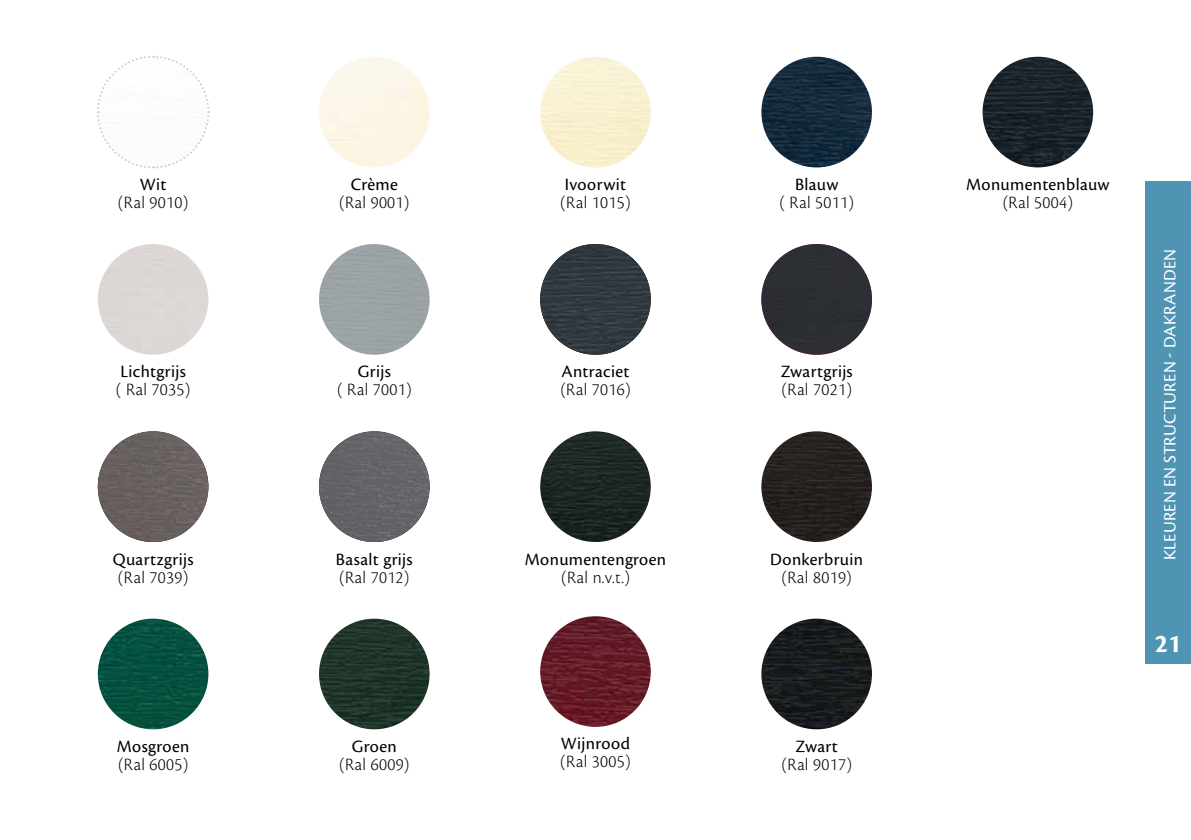
<style>
.page{position:relative;width:1191px;height:840px;background:#fff}
.page>*{position:absolute;margin:0;border:0;box-sizing:border-box;transform-origin:0 0}
.t1{font:700 27px "Cronos Pro";color:#fff}
.t2{font:300 18px "Cronos Pro";letter-spacing:.02em;color:#000}
.t3{font:18px "Cronos Pro";letter-spacing:.02em;color:#000}
.t4{font:18px "Cronos Pro";letter-spacing:.01em;color:#fff}
</style>
<div class="page">
<div style="left:319px;top:244px;width:110px;height:110px;background:#9ba3a6;border-radius:55px"></div>
<img style="left:540px;top:431px;width:111px;height:110px;border-radius:55px">
<img style="left:319px;top:618px;width:110px;height:111px;border-radius:55px">
<svg style="left:97px;top:55px;width:113px;height:114px"></svg>
<img style="left:540px;top:616px;width:111px;height:110px;border-radius:55px">
<img style="left:98px;top:618px;width:110px;height:111px;border-radius:55px">
<img style="left:540px;top:57px;width:111px;height:110px;border-radius:55px">
<img style="left:540px;top:244px;width:111px;height:110px;border-radius:55px">
<img style="left:761px;top:57px;width:111px;height:110px;border-radius:55px">
<img style="left:982px;top:57px;width:111px;height:110px;border-radius:55px">
<img style="left:761px;top:431px;width:111px;height:110px;border-radius:55px">
<img style="left:761px;top:618px;width:111px;height:111px;border-radius:55px">
<img style="left:98px;top:431px;width:110px;height:110px;border-radius:55px">
<div style="left:319px;top:431px;width:110px;height:110px;background:#636469;border-radius:55px"></div>
<div style="left:761px;top:244px;width:111px;height:110px;background:#2c2e34;border-radius:55px"></div>
<div style="left:1145px;top:181px;width:46px;height:482px;background:#5094b4"></div>
<p class="t3" style="left:140px;top:174px;width:28px">Wit</p>
<p class="t2" style="left:118px;top:192px;width:72px">(Ral 9010)</p>
<p class="t3" style="left:351px;top:174px;width:49px">Crème</p>
<p class="t2" style="left:339px;top:192px;width:72px">(Ral 9001)</p>
<p class="t3" style="left:565px;top:174px;width:63px">Ivoorwit</p>
<p class="t2" style="left:560px;top:192px;width:72px">(Ral 1015)</p>
<p class="t3" style="left:795px;top:174px;width:45px">Blauw</p>
<p class="t2" style="left:779px;top:192px;width:76px">( Ral 5011)</p>
<p class="t3" style="left:966px;top:174px;width:145px">Monumentenblauw</p>
<p class="t2" style="left:1002px;top:192px;width:72px">(Ral 5004)</p>
<p class="t3" style="left:120px;top:361px;width:67px">Lichtgrijs</p>
<p class="t2" style="left:116px;top:379px;width:76px">( Ral 7035)</p>
<p class="t3" style="left:113px;top:548px;width:82px">Quartzgrijs</p>
<p class="t2" style="left:118px;top:566px;width:72px">(Ral 7039)</p>
<p class="t3" style="left:358px;top:361px;width:34px">Grijs</p>
<p class="t2" style="left:337px;top:379px;width:76px">( Ral 7001)</p>
<p class="t3" style="left:336px;top:548px;width:78px">Basalt grijs</p>
<p class="t2" style="left:339px;top:566px;width:72px">(Ral 7012)</p>
<p class="t3" style="left:561px;top:361px;width:70px">Antraciet</p>
<p class="t2" style="left:560px;top:379px;width:72px">(Ral 7016)</p>
<p class="t3" style="left:525px;top:548px;width:143px">Monumentengroen</p>
<p class="t2" style="left:561px;top:566px;width:70px">(Ral n.v.t.)</p>
<p class="t3" style="left:780px;top:361px;width:74px">Zwartgrijs</p>
<p class="t2" style="left:781px;top:379px;width:72px">(Ral 7021)</p>
<p class="t3" style="left:770px;top:548px;width:94px">Donkerbruin</p>
<p class="t2" style="left:781px;top:566px;width:72px">(Ral 8019)</p>
<p class="t4" style="left:1159px;top:559px;width:312px;rotate:-90deg">KLEUREN EN STRUCTUREN - DAKRANDEN</p>
<h1 class="t1" style="left:1154px;top:627px;width:28px">21</h1>
<p class="t3" style="left:117px;top:735px;width:74px">Mosgroen</p>
<p class="t2" style="left:118px;top:753px;width:72px">(Ral 6005)</p>
<p class="t3" style="left:352px;top:735px;width:46px">Groen</p>
<p class="t2" style="left:339px;top:753px;width:72px">(Ral 6009)</p>
<p class="t3" style="left:561px;top:733px;width:71px">Wijnrood</p>
<p class="t2" style="left:560px;top:751px;width:72px">(Ral 3005)</p>
<p class="t3" style="left:795px;top:735px;width:44px">Zwart</p>
<p class="t2" style="left:781px;top:753px;width:72px">(Ral 9017)</p>
</div>
